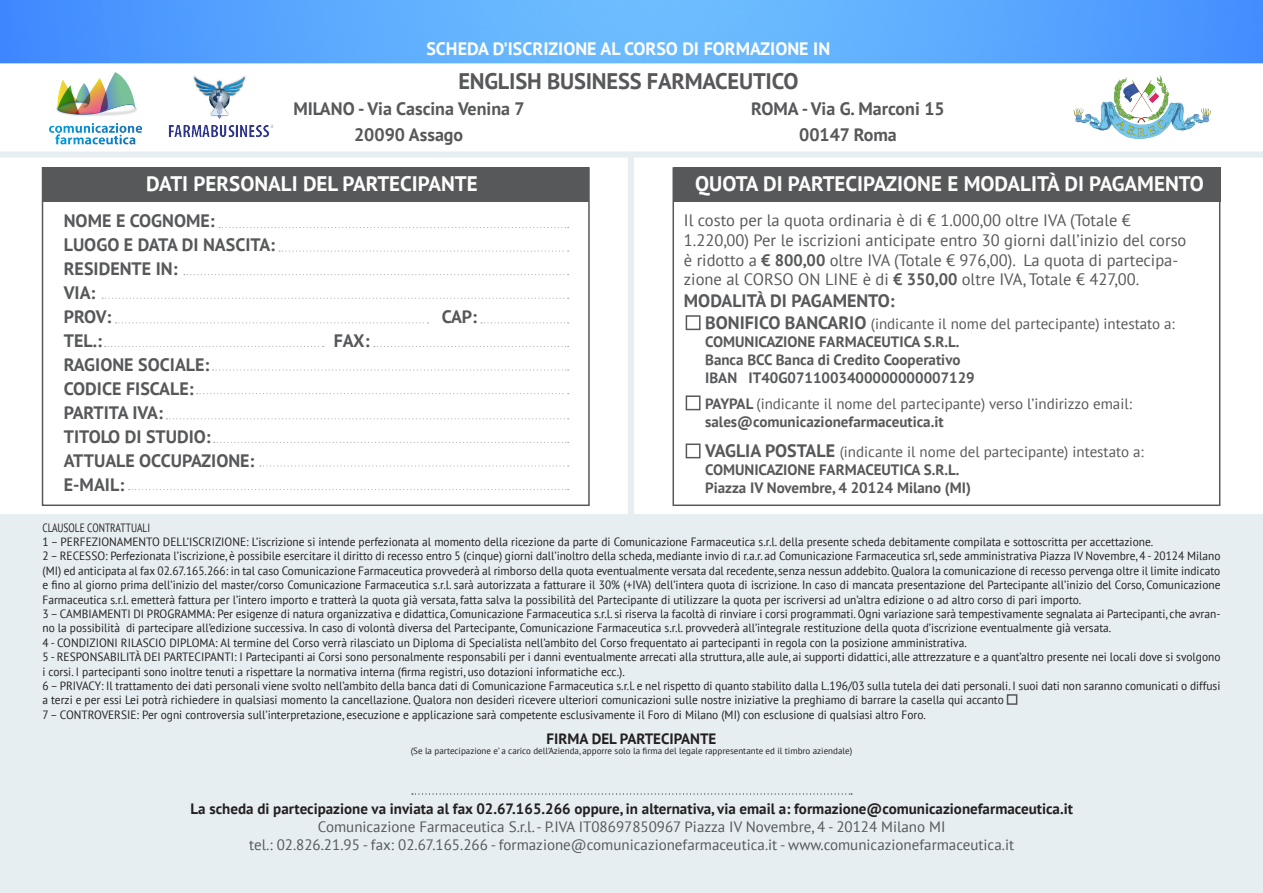
<style>
.page{position:relative;width:1263px;height:893px;background:#fff}
.page>*{position:absolute;margin:0;border:0;box-sizing:border-box;transform-origin:0 0}
.t1{font:700 22.5px "PT Sans";letter-spacing:-.01em;color:#57585a}
.t2{font:700 21px "PT Sans";color:#fff}
.t3{font:700 18px "PT Sans";color:#57585a}
.t4{font:700 18px "PT Sans";color:#fff}
.t5{font:700 18px "PT Sans";letter-spacing:-.025em;color:#57585a}
.t6{font:16.5px/19.8px "PT Sans";color:#57585a}
.t7{font:15px "PT Sans";color:#57585a}
.t8{font:700 15px "PT Sans";color:#57585a}
.t9{font:700 15px "PT Sans";color:#231f20}
.t10{font:12px/14.4px "PT Sans";color:#231f20;scale:.95 1}
.t11{font:12px "PT Sans";color:#231f20;scale:.78 1}
.t12{font:9px "PT Sans";color:#231f20}
.s1{font-weight:700}
.s2{font-weight:700;font-size:18px}
</style>
<div class="page">
<img style="left:0;top:0;width:1263px;height:893px">
<img style="left:43px;top:69px;width:119px;height:77px">
<div style="left:43px;top:167px;width:546px;height:35px;background:#57585a"></div>
<div style="left:674px;top:167px;width:546px;height:35px;background:#57585a"></div>
<div style="left:42px;top:167px;width:548px;height:339px;border:2px solid #57585a"></div>
<div style="left:672px;top:167px;width:548px;height:339px;border:2px solid #57585a"></div>
<img style="left:1071px;top:75px;width:143px;height:66px">
<img style="left:166px;top:74px;width:108px;height:67px">
<svg style="left:129px;top:489px;width:440px;height:1px"></svg>
<svg style="left:412px;top:793px;width:440px;height:1px"></svg>
<div style="left:1007px;top:694px;width:10px;height:11px;border:2px solid #57585a"></div>
<svg style="left:219px;top:227px;width:350px;height:1px"></svg>
<svg style="left:115px;top:322px;width:313px;height:1px"></svg>
<svg style="left:105px;top:346px;width:219px;height:1px"></svg>
<svg style="left:374px;top:346px;width:195px;height:1px"></svg>
<svg style="left:481px;top:322px;width:88px;height:1px"></svg>
<svg style="left:166px;top:418px;width:403px;height:1px"></svg>
<svg style="left:184px;top:274px;width:385px;height:1px"></svg>
<svg style="left:213px;top:369px;width:356px;height:2px"></svg>
<svg style="left:260px;top:465px;width:309px;height:2px"></svg>
<svg style="left:279px;top:250px;width:290px;height:2px"></svg>
<svg style="left:214px;top:442px;width:355px;height:1px"></svg>
<svg style="left:102px;top:298px;width:467px;height:1px"></svg>
<svg style="left:197px;top:393px;width:372px;height:1px"></svg>
<div style="left:686px;top:315px;width:14px;height:15px;border:2px solid #57585a"></div>
<div style="left:686px;top:443px;width:14px;height:15px;border:2px solid #57585a"></div>
<div style="left:686px;top:395px;width:14px;height:15px;border:2px solid #57585a"></div>
<p class="t4" style="left:426px;top:37px;width:405px">SCHEDA D’ISCRIZIONE AL CORSO DI FORMAZIONE IN</p>
<p class="t1" style="left:458px;top:67px;width:342px">ENGLISH BUSINESS FARMACEUTICO</p>
<p class="t3" style="left:293px;top:97px;width:233px">MILANO - Via Cascina Venina 7</p>
<p class="t3" style="left:354px;top:123px;width:111px">20090 Assago</p>
<p class="t3" style="left:751px;top:97px;width:195px">ROMA - Via G. Marconi 15</p>
<p class="t3" style="left:799px;top:123px;width:99px">00147 Roma</p>
<p class="t2" style="left:146px;top:170px;width:333px">DATI PERSONALI DEL PARTECIPANTE</p>
<p class="t2" style="left:695px;top:170px;width:510px">QUOTA DI PARTECIPAZIONE E MODALITÀ DI PAGAMENTO</p>
<p class="t3" style="left:64px;top:209px;width:152px">NOME E COGNOME:</p>
<p class="t3" style="left:64px;top:233px;width:213px">LUOGO E DATA DI NASCITA:</p>
<p class="t3" style="left:64px;top:257px;width:115px">RESIDENTE IN:</p>
<p class="t3" style="left:64px;top:281px;width:33px">VIA:</p>
<p class="t3" style="left:64px;top:305px;width:49px">PROV:</p>
<p class="t3" style="left:442px;top:305px;width:37px">CAP:</p>
<p class="t3" style="left:64px;top:329px;width:40px">TEL.:</p>
<p class="t3" style="left:334px;top:329px;width:37px">FAX:</p>
<p class="t3" style="left:64px;top:353px;width:147px">RAGIONE SOCIALE:</p>
<p class="t3" style="left:64px;top:377px;width:131px">CODICE FISCALE:</p>
<p class="t5" style="left:64px;top:401px;width:101px">PARTITA IVA:</p>
<p class="t3" style="left:64px;top:425px;width:148px">TITOLO DI STUDIO:</p>
<p class="t3" style="left:64px;top:449px;width:192px">ATTUALE OCCUPAZIONE:</p>
<p class="t3" style="left:64px;top:473px;width:62px">E-MAIL:</p>
<p class="t6" style="left:684px;top:210px;width:504px">Il costo per la quota ordinaria è di € 1.000,00 oltre IVA (Totale € 1.220,00) Per le iscrizioni anticipate entro 30 giorni dall’inizio del corso è ridotto a <span class="s1">€ 800,00</span> oltre IVA (Totale € 976,00). La quota di partecipa&shy;zione al CORSO ON LINE è di <span class="s1">€ 350,00</span> oltre IVA, Totale € 427,00.</p>
<p class="t3" style="left:684px;top:289px;width:212px">MODALITÀ DI PAGAMENTO:</p>
<p class="t7" style="left:705px;top:314px;width:471px"><span class="s2">BONIFICO BANCARIO</span> (indicante il nome del partecipante) intestato a:</p>
<p class="t8" style="left:705px;top:331px;width:256px">COMUNICAZIONE FARMACEUTICA S.R.L.</p>
<p class="t8" style="left:705px;top:349px;width:257px">Banca BCC Banca di Credito Cooperativo</p>
<p class="t8" style="left:705px;top:367px;width:271px">IBAN IT40G0711003400000000007129</p>
<p class="t7" style="left:705px;top:394px;width:428px"><span class="s1">PAYPAL</span> (indicante il nome del partecipante) verso l’indirizzo email:</p>
<p class="t8" style="left:705px;top:412px;width:240px">sales@comunicazionefarmaceutica.it</p>
<p class="t7" style="left:705px;top:442px;width:440px"><span class="s2">VAGLIA POSTALE</span> (indicante il nome del partecipante) intestato a:</p>
<p class="t8" style="left:705px;top:460px;width:256px">COMUNICAZIONE FARMACEUTICA S.R.L.</p>
<p class="t8" style="left:705px;top:478px;width:267px">Piazza IV Novembre, 4 20124 Milano (MI)</p>
<p class="t11" style="left:43px;top:520px;width:140px">CLAUSOLE CONTRATTUALI</p>
<p class="t10" style="left:43px;top:534px;width:1171px">1 – PERFEZIONAMENTO DELL’ISCRIZIONE: L’iscrizione si intende perfezionata al momento della ricezione da parte di Comunicazione Farmaceutica s.r.l. della presente scheda debitamente compilata e sottoscritta per accettazione.</p>
<p class="t10" style="left:43px;top:549px;width:1241px;text-align:justify">2 – RECESSO: Perfezionata l’iscrizione, è possibile esercitare il diritto di recesso entro 5 (cinque) giorni dall’inoltro della scheda, mediante invio di r.a.r. ad Comunicazione Farmaceutica srl, sede amministrativa Piazza IV Novembre, 4 - 20124 Milano (MI) ed anticipata al fax 02.67.165.266: in tal caso Comunicazione Farmaceutica provvederà al rimborso della quota eventualmente versata dal recedente, senza nessun addebito. Qualora la comunicazione di recesso pervenga oltre il limite indicato e fino al giorno prima dell’inizio del master/corso Comunicazione Farmaceutica s.r.l. sarà autorizzata a fatturare il 30% (+IVA) dell’intera quota di iscrizione. In caso di mancata presentazione del Partecipante all’inizio del Corso, Comunicazione Farmaceutica s.r.l. emetterà fattura per l’intero importo e tratterà la quota già versata, fatta salva la possibilità del Partecipante di utilizzare la quota per iscriversi ad un’altra edizione o ad altro corso di pari importo.</p>
<p class="t10" style="left:43px;top:606px;width:1241px">3 – CAMBIAMENTI DI PROGRAMMA: Per esigenze di natura organizzativa e didattica, Comunicazione Farmaceutica s.r.l. si riserva la facoltà di rinviare i corsi programmati. Ogni variazione sarà tempestivamente segnalata ai Partecipanti, che avran&shy;no la possibilità di partecipare all’edizione successiva. In caso di volontà diversa del Partecipante, Comunicazione Farmaceutica s.r.l. provvederà all’integrale restituzione della quota d’iscrizione eventualmente già versata.</p>
<p class="t10" style="left:43px;top:635px;width:974px">4 - CONDIZIONI RILASCIO DIPLOMA: Al termine del Corso verrà rilasciato un Diploma di Specialista nell’ambito del Corso frequentato ai partecipanti in regola con la posizione amministrativa.</p>
<p class="t10" style="left:43px;top:649px;width:1241px">5 - RESPONSABILITÀ DEI PARTECIPANTI: I Partecipanti ai Corsi sono personalmente responsabili per i danni eventualmente arrecati alla struttura, alle aule, ai supporti didattici, alle attrezzature e a quant’altro presente nei locali dove si svolgono i corsi. I partecipanti sono inoltre tenuti a rispettare la normativa interna (firma registri, uso dotazioni informatiche ecc.).</p>
<p class="t10" style="left:43px;top:678px;width:1241px">6 – PRIVACY: Il trattamento dei dati personali viene svolto nell’ambito della banca dati di Comunicazione Farmaceutica s.r.l. e nel rispetto di quanto stabilito dalla L.196/03 sulla tutela dei dati personali. I suoi dati non saranno comunicati o diffusi a terzi e per essi Lei potrà richiedere in qualsiasi momento la cancellazione. Qualora non desideri ricevere ulteriori comunicazioni sulle nostre iniziative la preghiamo di barrare la casella qui accanto</p>
<p class="t10" style="left:43px;top:707px;width:931px">7 – CONTROVERSIE: Per ogni controversia sull’interpretazione, esecuzione e applicazione sarà competente esclusivamente il Foro di Milano (MI) con esclusione di qualsiasi altro Foro.</p>
<p class="t9" style="left:546px;top:729px;width:171px">FIRMA DEL PARTECIPANTE</p>
<p class="t12" style="left:411px;top:745px;width:443px">(Se la partecipazione e’ a carico dell’Azienda, apporre solo la firma del legale rappresentante ed il timbro aziendale)</p>
<p class="t9" style="left:190px;top:799px;width:884px">La scheda di partecipazione va inviata al fax 02.67.165.266 oppure, in alternativa, via email a: formazione@comunicazionefarmaceutica.it</p>
<p class="t7" style="left:318px;top:817px;width:629px">Comunicazione Farmaceutica S.r.l. - P.IVA IT08697850967 Piazza IV Novembre, 4 - 20124 Milano MI</p>
<p class="t7" style="left:249px;top:835px;width:766px">tel.: 02.826.21.95 - fax: 02.67.165.266 - formazione@comunicazionefarmaceutica.it - www.comunicazionefarmaceutica.it</p>
</div>
